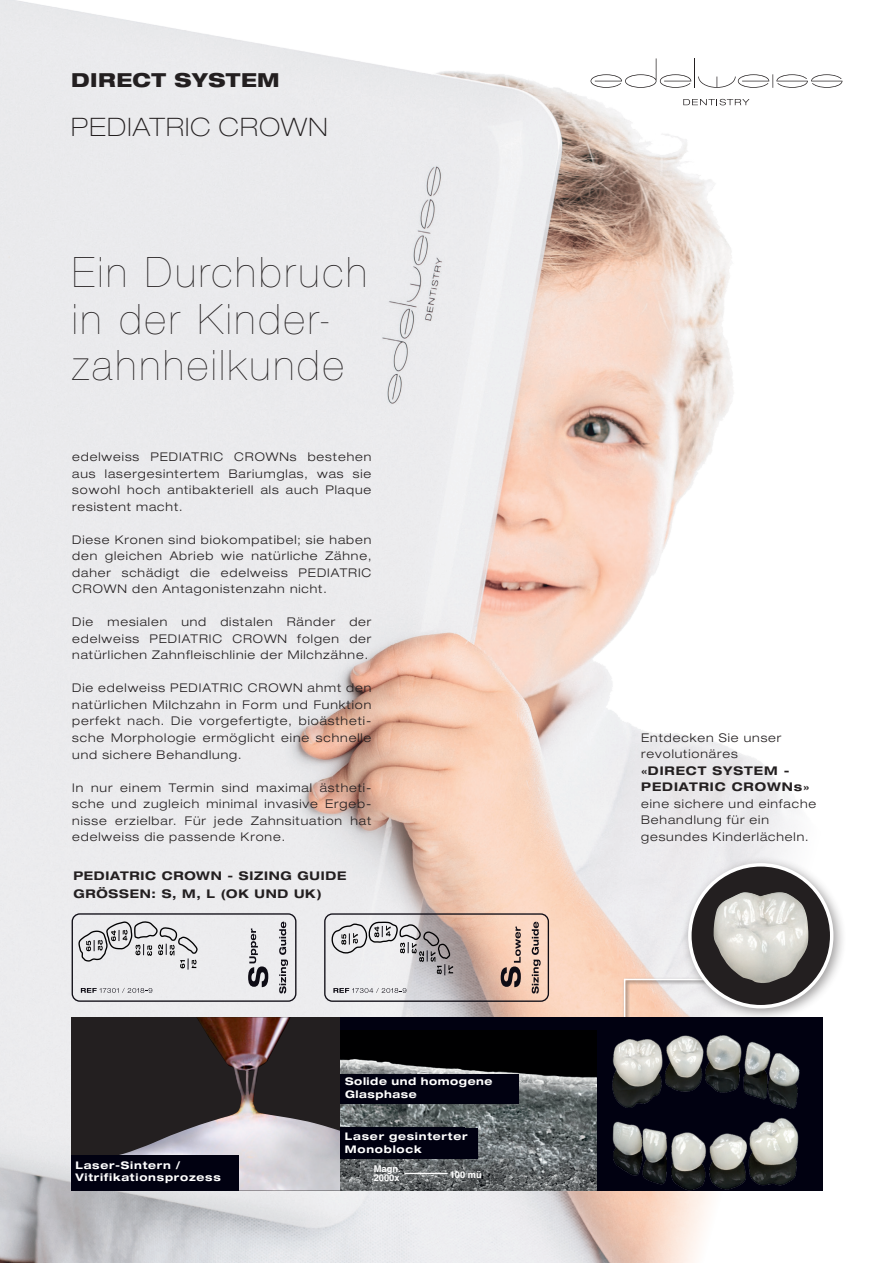
<style>
.page{position:relative;width:893px;height:1263px;background:#fff}
.page>*{position:absolute;margin:0;border:0;box-sizing:border-box;transform-origin:0 0}
.t1{font:200 42px/46.5px "Helvetica Neue LT Pro";letter-spacing:.07em;color:#231f20}
.t2{font:100 expanded 25.5px "Helvetica Neue LT Pro";letter-spacing:.05em;color:#231f20}
.t3{font:800 expanded 19.35px "Helvetica Neue LT Pro";letter-spacing:.025em;color:#231f20}
.t4{font:300 expanded 12px/16.5px "Helvetica Neue LT Pro";letter-spacing:.075em;color:#231f20;text-align:justify}
.t5{font:700 expanded 12px/18px "Helvetica Neue LT Pro";letter-spacing:.065em;color:#231f20}
.t6{font:700 expanded 10.5px/12.6px "Helvetica Neue LT Pro";letter-spacing:.07em;color:#fff}
.t7{font:700 expanded 10.5px/12.6px "Helvetica Neue LT Pro";letter-spacing:.05em;color:#fff}
.t8{font:700 9.3px/8.6px "Helvetica";color:#fff}
.s1{font-weight:700;font-size:10.5px}
.s2{font-weight:700}
</style>
<div class="page">
<img style="left:0;top:0;width:843px;height:1263px">
<svg style="left:591px;top:58px;width:100px;height:30px"></svg>
<hr style="left:694px;top:58px;width:1px;height:30px;background:#231f20">
<svg style="left:683px;top:99px;width:66px;height:6px"></svg>
<svg style="left:698px;top:74px;width:144px;height:14px"></svg>
<svg style="left:623px;top:978px;width:58px;height:39px"></svg>
<div style="left:590px;top:1017px;width:232px;height:173px;background:#010111"></div>
<img style="left:71px;top:1017px;width:270px;height:173px">
<img style="left:606px;top:1118px;width:198px;height:73px">
<img style="left:612px;top:1035px;width:188px;height:74px">
<div style="left:341px;top:1017px;width:257px;height:173px;background:#010111"></div>
<div style="left:681px;top:856px;width:166px;height:166px;background:#231f20;opacity:.44"></div>
<div style="left:690px;top:865px;width:142px;height:142px;background:#231f20;border-radius:50%"></div>
<div style="left:688px;top:863px;width:145px;height:145px;border:3px solid #fff;border-radius:50%"></div>
<img style="left:713px;top:892px;width:95px;height:91px">
<img style="left:340px;top:1031px;width:256px;height:160px">
<div style="left:71px;top:1161px;width:168px;height:30px;background:#010111"></div>
<div style="left:340px;top:1127px;width:124px;height:30px;background:#010111"></div>
<div style="left:72px;top:913px;width:224px;height:89px;border:1px solid #0e0c15;border-radius:8px"></div>
<svg style="left:279px;top:922px;width:9px;height:71px"></svg>
<svg style="left:81px;top:988px;width:71px;height:5px"></svg>
<svg style="left:77px;top:920px;width:121px;height:49px"></svg>
<svg style="left:248px;top:928px;width:20px;height:59px"></svg>
<div style="left:324px;top:913px;width:225px;height:89px;border:1px solid #0e0c15;border-radius:8px"></div>
<svg style="left:532px;top:922px;width:9px;height:71px"></svg>
<svg style="left:333px;top:988px;width:73px;height:5px"></svg>
<svg style="left:501px;top:926px;width:20px;height:61px"></svg>
<svg style="left:330px;top:921px;width:123px;height:54px"></svg>
<hr style="left:405px;top:1173px;width:43px;height:1px;background:#fff">
<div style="left:71px;top:1155px;width:168px;height:35px;background:#010111"></div>
<div style="left:340px;top:1128px;width:138px;height:30px;background:#010111"></div>
<div style="left:340px;top:1074px;width:179px;height:29px;background:#010111"></div>
<h3 class="t3" style="left:71px;top:67px;width:210px">DIRECT SYSTEM</h3>
<h2 class="t2" style="left:71px;top:111px;width:258px">PEDIATRIC CROWN</h2>
<h1 class="t1" style="left:72px;top:249px;width:296px">Ein Durchbruch in der Kinder‑ zahnheilkunde</h1>
<p class="t4" style="left:72px;top:449px;width:301px">edelweiss PEDIATRIC CROWNs bestehen aus lasergesintertem Bariumglas, was sie sowohl hoch antibakteriell als auch Plaque resistent macht.</p>
<p class="t4" style="left:72px;top:531px;width:301px">Diese Kronen sind biokompatibel; sie haben den gleichen Abrieb wie natürliche Zähne, daher schädigt die edelweiss PEDIATRIC CROWN den Antagonistenzahn nicht.</p>
<p class="t4" style="left:72px;top:614px;width:301px">Die mesialen und distalen Ränder der edelweiss PEDIATRIC CROWN folgen der natürlichen Zahnfleischlinie der Milchzähne.</p>
<p class="t4" style="left:72px;top:680px;width:301px">Die edelweiss PEDIATRIC CROWN ahmt den natürlichen Milchzahn in Form und Funktion perfekt nach. Die vorgefertigte, bioästheti&shy;sche Morphologie ermöglicht eine schnelle und sichere Behandlung.</p>
<p class="t4" style="left:72px;top:779px;width:301px">In nur einem Termin sind maximal ästheti&shy;sche und zugleich minimal invasive Ergeb&shy;nisse erzielbar. Für jede Zahnsituation hat edelweiss die passende Krone.</p>
<p class="t5" style="left:73px;top:866px;width:274px">PEDIATRIC CROWN - SIZING GUIDE<br>GRÖSSEN: S, M, L (OK UND UK)</p>
<p class="t6" style="left:75px;top:1158px;width:147px">Laser-Sintern /<br>Vitrifikationsprozess</p>
<p class="t6" style="left:79px;top:1162px;width:148px">Procédé de frittage / vitrification au laser</p>
<p class="t7" style="left:345px;top:1075px;width:149px">Solide und homogene<br>Glasphase</p>
<p class="t7" style="left:345px;top:1075px;width:140px">Phas vitreuse solid et homogène</p>
<p class="t7" style="left:345px;top:1075px;width:165px;text-indent:38px">and homogeneous glass phase</p>
<p class="t6" style="left:345px;top:1129px;width:109px">Monobloc fritté au laser</p>
<p class="t6" style="left:345px;top:1129px;width:124px">Laser gesinterter<br>Monoblock</p>
<p class="t8" style="left:374px;top:1165px;width:28px">Magn.<br>2000x</p>
<p class="t8" style="left:450px;top:1171px;width:34px">100 mü</p>
<p class="t4" style="left:641px;top:729px;width:177px;text-align:left">Entdecken Sie unser revolutionäres<br><span class="s1">«</span><span class="s2">DIRECT SYSTEM -<br>PEDIATRIC CROWNs</span><span class="s1">» </span>eine sichere und einfache<br>Behandlung für ein gesundes Kinderlächeln.</p>
</div>
